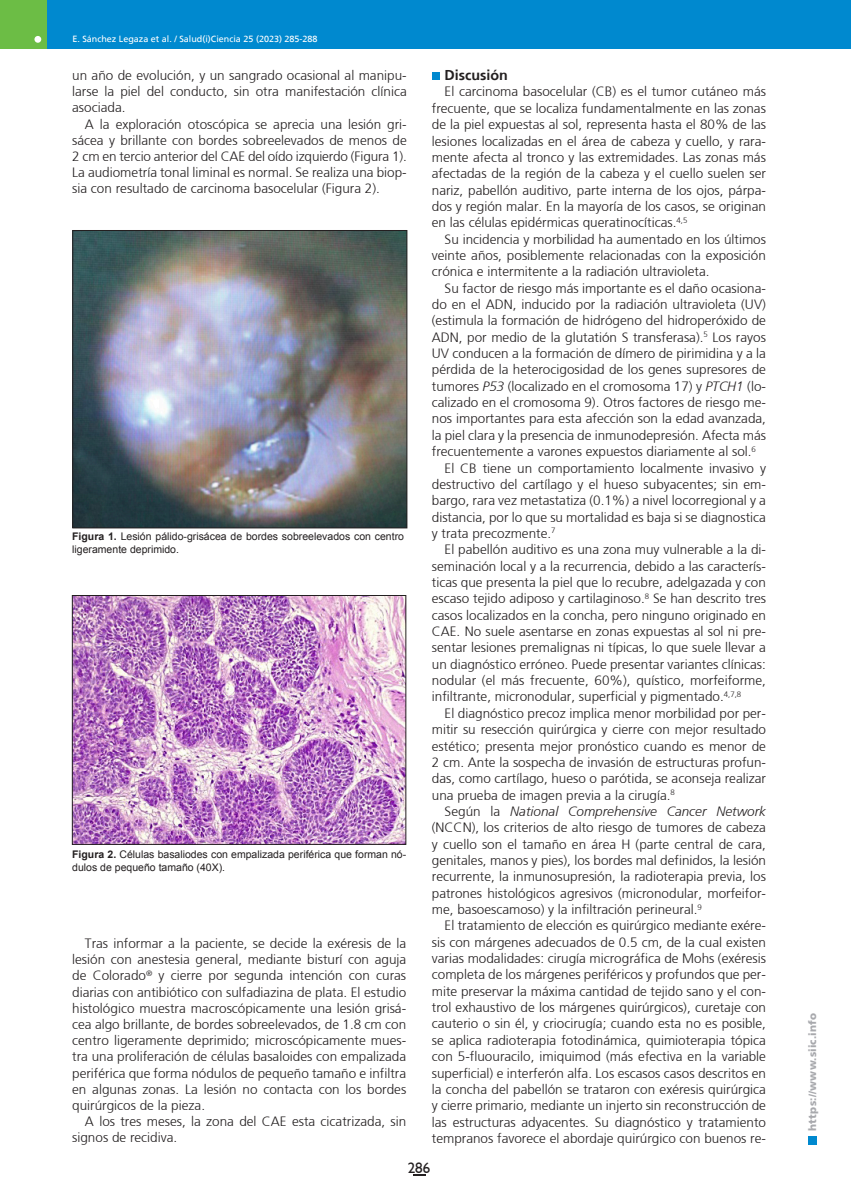
<style>
.page{position:relative;width:851px;height:1191px;background:#fff}
.page>*{position:absolute;margin:0;border:0;box-sizing:border-box;transform-origin:0 0}
.t1{font:15px "Humanist 521 BT";color:#231f20}
.casos_clinicos_subti{font:700 14.25px "Frutiger";color:#231f20}
.caso_clinico_texto{font:300 13.5px/16.4px "Frutiger";color:#231f20;text-align:justify}
.casos_clinicos_epigr{font:10.5px/12.6px "Arial";color:#231f20}
.t2{font:900 10.5px "Frutiger";letter-spacing:.015em;color:#a8a9ad}
.t3{font:9.75px "Frutiger";color:#fff}
.t4{font:9px "Frutiger";color:#fff}
.s1{font-weight:700}
.s2{font-style:italic}
</style>
<div class="page">
<div style="left:0;top:0;width:850px;height:49px;background:#0089cf"></div>
<div style="left:0;top:0;width:47px;height:49px;background:#6cbd45"></div>
<div style="left:34px;top:36px;width:7px;height:7px;background:#fff;border-radius:50%"></div>
<div style="left:808px;top:1135px;width:8px;height:9px;background:#0089cf"></div>
<svg style="left:413px;top:1174px;width:12px;height:2px"></svg>
<img style="left:74px;top:232px;width:331px;height:294px">
<div style="left:72px;top:230px;width:335px;height:298px;border:1px solid #231f20"></div>
<img style="left:74px;top:597px;width:330px;height:245px">
<div style="left:72px;top:595px;width:334px;height:249px;border:1px solid #231f20"></div>
<div style="left:431px;top:72px;width:8px;height:8px;background:#0089cf"></div>
<p class="t4" style="left:72px;top:33px;width:247px">E. Sánchez Legaza et al. / Salud(i)Ciencia 25 (2023) 285-288</p>
<p class="t3" style="left:72px;top:33px;width:270px">V. Y. Presas, M. S. Cuello / Salud(i)Ciencia 21 (2016) 775-777</p>
<p class="caso_clinico_texto" style="left:72px;top:67px;width:336px">un año de evolución, y un sangrado ocasional al manipu&shy;larse la piel del conducto, sin otra manifestación clínica asociada.</p>
<p class="caso_clinico_texto" style="left:72px;top:116px;width:336px;text-indent:13px">A la exploración otoscópica se aprecia una lesión gri&shy;sácea y brillante con bordes sobreelevados de menos de 2 cm en tercio anterior del CAE del oído izquierdo (Figura 1).<br>La audiometría tonal liminal es normal. Se realiza una biop&shy;sia con resultado de carcinoma basocelular (Figura 2).</p>
<p class="casos_clinicos_epigr" style="left:72px;top:530px;width:333px"><span class="s1">Figura 1.</span> Lesión pálido-grisácea de bordes sobreelevados con centro ligeramente deprimido.</p>
<p class="casos_clinicos_epigr" style="left:72px;top:848px;width:335px"><span class="s1">Figura 2.</span> Células basaliodes con empalizada periférica que forman nó&shy;dulos de pequeño tamaño (40X).</p>
<p class="caso_clinico_texto" style="left:72px;top:935px;width:335px;text-indent:13px">Tras informar a la paciente, se decide la exéresis de la lesión con anestesia general, mediante bisturí con aguja de Colorado<sup>®</sup> y cierre por segunda intención con curas diarias con antibiótico con sulfadiazina de plata. El estudio histológico muestra macroscópicamente una lesión grisá&shy;cea algo brillante, de bordes sobreelevados, de 1.8 cm con centro ligeramente deprimido; microscópicamente mues&shy;tra una proliferación de células basaloides con empalizada periférica que forma nódulos de pequeño tamaño e infiltra en algunas zonas. La lesión no contacta con los bordes quirúrgicos de la pieza.</p>
<p class="caso_clinico_texto" style="left:72px;top:1113px;width:335px;text-indent:13px">A los tres meses, la zona del CAE esta cicatrizada, sin signos de recidiva.</p>
<p class="casos_clinicos_subti" style="left:444px;top:67px;width:65px">Discusión</p>
<p class="caso_clinico_texto" style="left:432px;top:84px;width:335px;text-indent:13px">El carcinoma basocelular (CB) es el tumor cutáneo más frecuente, que se localiza fundamentalmente en las zonas de la piel expuestas al sol, representa hasta el 80% de las lesiones localizadas en el área de cabeza y cuello, y rara&shy;mente afecta al tronco y las extremidades. Las zonas más afectadas de la región de la cabeza y el cuello suelen ser nariz, pabellón auditivo, parte interna de los ojos, párpa&shy;dos y región malar. En la mayoría de los casos, se originan en las células epidérmicas queratinocíticas.<sup>4,5</sup></p>
<p class="caso_clinico_texto" style="left:432px;top:231px;width:335px;text-indent:13px">Su incidencia y morbilidad ha aumentado en los últimos veinte años, posiblemente relacionadas con la exposición crónica e intermitente a la radiación ultravioleta.</p>
<p class="caso_clinico_texto" style="left:432px;top:280px;width:335px;text-indent:13px">Su factor de riesgo más importante es el daño ocasiona&shy;do en el ADN, inducido por la radiación ultravioleta (UV) (estimula la formación de hidrógeno del hidroperóxido de ADN, por medio de la glutatión S transferasa).<sup>5</sup> Los rayos UV conducen a la formación de dímero de pirimidina y a la pérdida de la heterocigosidad de los genes supresores de tumores <span class="s2">P53</span> (localizado en el cromosoma 17) y <span class="s2">PTCH1</span> (lo&shy;calizado en el cromosoma 9). Otros factores de riesgo me&shy;nos importantes para esta afección son la edad avanzada, la piel clara y la presencia de inmunodepresión. Afecta más frecuentemente a varones expuestos diariamente al sol.<sup>6</sup></p>
<p class="caso_clinico_texto" style="left:432px;top:459px;width:335px;text-indent:13px">El CB tiene un comportamiento localmente invasivo y destructivo del cartílago y el hueso subyacentes; sin em&shy;bargo, rara vez metastatiza (0.1%) a nivel locorregional y a distancia, por lo que su mortalidad es baja si se diagnostica y trata precozmente.<sup>7</sup></p>
<p class="caso_clinico_texto" style="left:432px;top:541px;width:335px;text-indent:13px">El pabellón auditivo es una zona muy vulnerable a la di&shy;seminación local y a la recurrencia, debido a las caracterís&shy;ticas que presenta la piel que lo recubre, adelgazada y con escaso tejido adiposo y cartilaginoso.<sup>8</sup> Se han descrito tres casos localizados en la concha, pero ninguno originado en CAE. No suele asentarse en zonas expuestas al sol ni pre&shy;sentar lesiones premalignas ni típicas, lo que suele llevar a un diagnóstico erróneo. Puede presentar variantes clínicas: nodular (el más frecuente, 60%), quístico, morfeiforme, infiltrante, micronodular, superficial y pigmentado.<sup>4,7,8</sup></p>
<p class="caso_clinico_texto" style="left:432px;top:705px;width:335px;text-indent:13px">El diagnóstico precoz implica menor morbilidad por per&shy;mitir su resección quirúrgica y cierre con mejor resultado estético; presenta mejor pronóstico cuando es menor de 2 cm. Ante la sospecha de invasión de estructuras profun&shy;das, como cartílago, hueso o parótida, se aconseja realizar una prueba de imagen previa a la cirugía.<sup>8</sup></p>
<p class="caso_clinico_texto" style="left:432px;top:803px;width:335px;text-indent:13px">Según la <span class="s2">National Comprehensive Cancer Network </span>(NCCN), los criterios de alto riesgo de tumores de cabeza y cuello son el tamaño en área H (parte central de cara, genitales, manos y pies), los bordes mal definidos, la lesión recurrente, la inmunosupresión, la radioterapia previa, los patrones histológicos agresivos (micronodular, morfeifor&shy;me, basoescamoso) y la infiltración perineural.<sup>9</sup></p>
<p class="caso_clinico_texto" style="left:432px;top:917px;width:335px;text-indent:13px">El tratamiento de elección es quirúrgico mediante exére&shy;sis con márgenes adecuados de 0.5 cm, de la cual existen varias modalidades: cirugía micrográfica de Mohs (exéresis completa de los márgenes periféricos y profundos que per&shy;mite preservar la máxima cantidad de tejido sano y el con&shy;trol exhaustivo de los márgenes quirúrgicos), curetaje con cauterio o sin él, y criocirugía; cuando esta no es posible, se aplica radioterapia fotodinámica, quimioterapia tópica con 5-fluouracilo, imiquimod (más efectiva en la variable superficial) e interferón alfa. Los escasos casos descritos en la concha del pabellón se trataron con exéresis quirúrgica y cierre primario, mediante un injerto sin reconstrucción de las estructuras adyacentes. Su diagnóstico y tratamiento tempranos favorece el abordaje quirúrgico con buenos re-</p>
<p class="t1" style="left:407px;top:1158px;width:24px">286</p>
<p class="t2" style="left:806px;top:1130px;width:120px;rotate:-90deg">https://www.siic.info</p>
</div>
